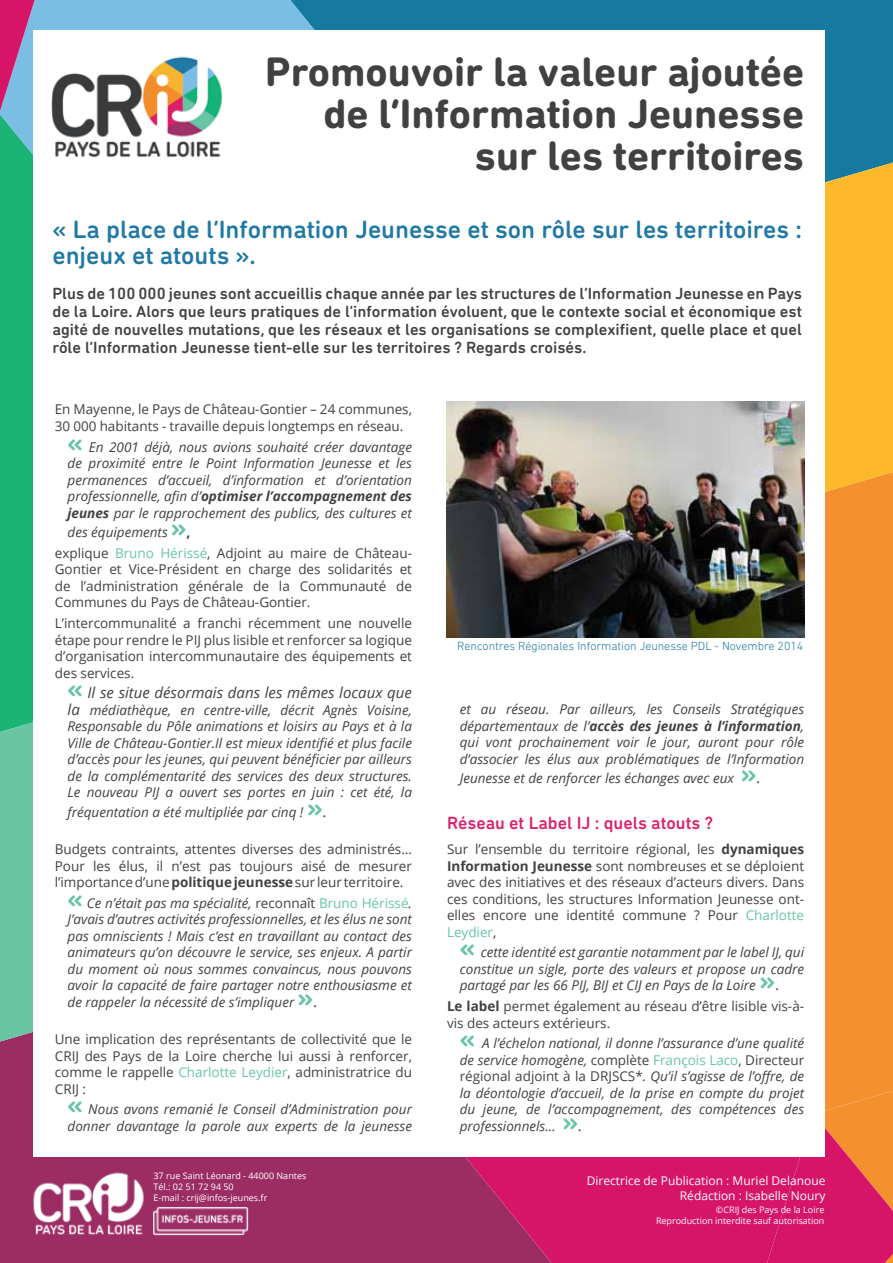
<style>
.page{position:relative;width:893px;height:1263px;background:#fff}
.page>*{position:absolute;margin:0;border:0;box-sizing:border-box;transform-origin:0 0}
.t1{font:700 42px/42px "DIN Next Rounded LT Pro";color:#414042;text-align:right}
.t2{font:500 25.5px/25.5px "DIN Next Rounded LT Pro";color:#2079a5}
.t3{font:500 18px "DIN Next Rounded LT Pro";color:#dc226b}
.t4{font:500 16.5px/18px "DIN Next Rounded LT Pro";color:#414042;text-align:justify}
.t5{font:italic 15px "Open Sans";color:#414042}
.t6{font:italic 13.5px/16.5px "Open Sans";color:#414042;text-align:justify}
.t7{font:13.5px/16.5px "Open Sans";color:#414042;text-align:justify}
.t8{font:12px/15px "Open Sans";color:#fff;text-align:right}
.t9{font:300 12px "DIN Next Rounded LT Pro";color:#2079a5}
.t10{font:9px/10.8px "Open Sans";color:#fff}
.s1{font-family:"DIN Next Rounded LT Pro";font-weight:700;font-style:normal;font-size:27px;color:#69c4a5}
.s2{font-weight:700}
.s3{font-style:italic}
.s4{font-family:"DIN Next Rounded LT Pro";font-weight:700;font-size:27px;color:#69c4a5}
.s5{color:#69c4a5}
.s6{font-size:15px}
.s7{font-style:normal;font-size:15px}
.s8{font-style:normal}
.s9{font-style:normal;color:#69c4a5}
</style>
<div class="page">
<div style="left:512px;top:0;width:381px;height:156px;background:#167aa0"></div>
<div style="left:825px;top:614px;width:68px;height:471px;background:#f4902e"></div>
<div style="left:41px;top:1157px;width:259px;height:106px;background:#9c2d63"></div>
<svg style="left:825px;top:156px;width:68px;height:458px;background:#f2aa2f"></svg>
<svg style="left:41px;top:0;width:471px;height:30px;background:#4d9fc5"></svg>
<svg style="left:300px;top:1157px;width:460px;height:106px;background:#bc2065"></svg>
<svg style="left:760px;top:1085px;width:133px;height:178px;background:#df3a56"></svg>
<div style="left:34px;top:31px;width:791px;height:1126px;background:#fff"></div>
<svg style="left:0;top:0;width:41px;height:1263px"></svg>
<img style="left:37px;top:46px;width:186px;height:125px">
<img style="left:153px;top:1207px;width:95px;height:28px">
<img style="left:24px;top:1166px;width:124px;height:76px">
<img style="left:447px;top:402px;width:357px;height:236px">
<h1 class="t1" style="left:265px;top:50px;width:540px">Promouvoir la valeur ajoutée de l’Information Jeunesse sur les territoires</h1>
<h2 class="t2" style="left:52px;top:217px;width:751px">« La place de l’Information Jeunesse et son rôle sur les territoires : enjeux et atouts ».</h2>
<p class="t4" style="left:52px;top:284px;width:751px">Plus de 100 000 jeunes sont accueillis chaque année par les structures de l’Information Jeunesse en Pays de la Loire. Alors que leurs pratiques de l’information évoluent, que le contexte social et économique est agité de nouvelles mutations, que les réseaux et les organisations se complexifient, quelle place et quel rôle l’Information Jeunesse tient-elle sur les territoires ? Regards croisés.</p>
<p class="t7" style="left:55px;top:401px;width:359px">En Mayenne, le Pays de Château-Gontier – 24 communes,<br>30 000 habitants - travaille depuis longtemps en réseau.</p>
<p class="t6" style="left:68px;top:438px;width:346px"><span class="s1">«</span> En 2001 déjà, nous avions souhaité créer davantage de proximité entre le Point Information Jeunesse et les permanences d’accueil, d’information et d’orientation professionnelle, afin d’<span class="s2">optimiser l’accompagnement des jeunes</span> par le rapprochement des publics, des cultures et</p>
<p class="t7" style="left:55px;top:521px;width:359px;line-height:20.7px;text-indent:13px"><span class="s3">des équipements</span> <span class="s4">»</span><span class="s2">,<br></span>explique <span class="s5">Bruno Hérissé</span>, Adjoint au maire de Château-</p>
<p class="t7" style="left:55px;top:561px;width:359px">Gontier et Vice-Président en charge des solidarités et de l’administration générale de la Communauté de Communes du Pays de Château-Gontier.</p>
<p class="t7" style="left:55px;top:615px;width:359px">L’intercommunalité a franchi récemment une nouvelle étape pour rendre le PIJ plus lisible et renforcer sa logique d’organisation intercommunautaire des équipements et des services.</p>
<p class="t5" style="left:68px;top:683px;width:346px"><span class="s1">«</span> Il se situe désormais dans les mêmes locaux que</p>
<p class="t6" style="left:68px;top:701px;width:346px"><span class="s6">la</span> médiathèque, en centre-ville, décrit Agnès Voisine, Responsable du Pôle animations et loisirs au Pays et à la Ville de Château-Gontier.Il est mieux identifié et plus facile d’accès pour les jeunes, qui peuvent bénéficier par ailleurs de la complémentarité des services des deux structures.<br>Le nouveau PIJ a ouvert ses portes en juin : cet été, la</p>
<p class="t6" style="left:68px;top:803px;width:261px">fréquentation a été multipliée par cinq ! <span class="s1">»</span><span class="s7">.</span></p>
<p class="t7" style="left:55px;top:841px;width:359px">Budgets contraints, attentes diverses des administrés… Pour les élus, il n’est pas toujours aisé de mesurer l’importance d’une <span class="s2">politique jeunesse</span> sur leur territoire.</p>
<p class="t6" style="left:68px;top:894px;width:346px"><span class="s1">«</span> Ce n’était pas ma spécialité, <span class="s8">reconnaît</span> <span class="s9">Bruno Hérissé</span>.<br>J’avais d’autres activités professionnelles, et les élus ne sont pas omniscients ! Mais c’est en travaillant au contact des animateurs qu’on découvre le service, ses enjeux. A partir du moment où nous sommes convaincus, nous pouvons avoir la capacité de faire partager notre enthousiasme et de rappeler la nécessité de s’impliquer <span class="s1">»</span><span class="s7">.</span></p>
<p class="t7" style="left:55px;top:1031px;width:359px">Une implication des représentants de collectivité que le CRIJ des Pays de la Loire cherche lui aussi à renforcer, comme le rappelle <span class="s5">Charlotte Leydier</span>, administratrice du CRIJ :</p>
<p class="t6" style="left:68px;top:1101px;width:346px"><span class="s1">«</span> Nous avons remanié le Conseil d’Administration pour donner davantage la parole aux experts de la jeunesse</p>
<p class="t10" style="left:153px;top:1170px;width:154px">37 rue Saint Léonard - 44000 Nantes<br>Tél.: 02 51 72 94 50<br>E-mail : crij@infos-jeunes.fr</p>
<p class="t9" style="left:457px;top:639px;width:347px">Rencontres Régionales Information Jeunesse PDL - Novembre 2014</p>
<p class="t6" style="left:460px;top:701px;width:346px">et au réseau. Par ailleurs, les Conseils Stratégiques départementaux de l’<span class="s2">accès des jeunes à l’information</span>, qui vont prochainement voir le jour, auront pour rôle d’associer les élus aux problématiques de l’Information</p>
<p class="t6" style="left:460px;top:770px;width:302px">Jeunesse et de renforcer les échanges avec eux <span class="s1">»</span><span class="s7">.</span></p>
<h3 class="t3" style="left:447px;top:812px;width:268px">Réseau et Label IJ : quels atouts ?</h3>
<p class="t7" style="left:447px;top:841px;width:359px">Sur l’ensemble du territoire régional, les <span class="s2">dynamiques Information Jeunesse</span> sont nombreuses et se déploient avec des initiatives et des réseaux d’acteurs divers. Dans ces conditions, les structures Information Jeunesse ont&shy;elles encore une identité commune ? Pour <span class="s5">Charlotte Leydier</span>,</p>
<p class="t6" style="left:460px;top:944px;width:346px"><span class="s1">«</span> cette identité est garantie notamment par le label IJ, qui constitue un sigle, porte des valeurs et propose un cadre partagé par les 66 PIJ, BIJ et CIJ en Pays de la Loire <span class="s1">»</span><span class="s7">.</span></p>
<p class="t7" style="left:447px;top:998px;width:359px"><span class="s2">Le label</span> permet également au réseau d’être lisible vis-à&shy;vis des acteurs extérieurs.</p>
<p class="t6" style="left:460px;top:1035px;width:346px"><span class="s1">«</span> A l’échelon national, il donne l’assurance d’une qualité de service homogène, <span class="s8">complète</span> <span class="s9">François Laco</span><span class="s8">, Directeur régional adjoint à la DRJSCS*</span>. Qu’il s’agisse de l’offre, de la déontologie d’accueil, de la prise en compte du projet du jeune, de l’accompagnement, des compétences des professionnels… <span class="s1">»</span><span class="s7">.</span></p>
<p class="t8" style="left:587px;top:1173px;width:240px">Directrice de Publication : Muriel Delanoue<br>Rédaction : Isabelle Noury</p>
<p class="t10" style="left:656px;top:1204px;width:170px;text-align:right">©CRIJ des Pays de la Loire<br>Reproduction interdite sauf autorisation</p>
</div>
